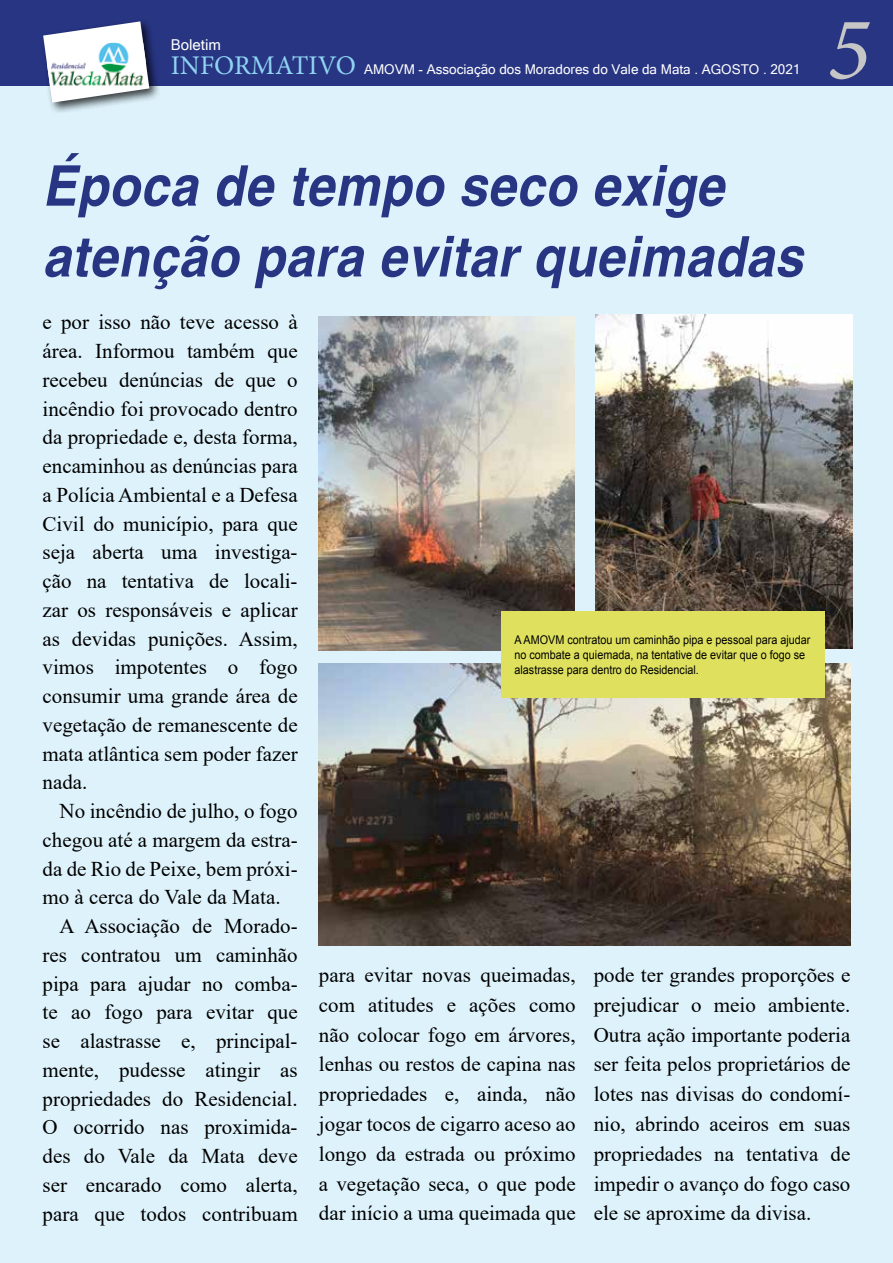
<style>
.page{position:relative;width:893px;height:1263px;background:#fff}
.page>*{position:absolute;margin:0;border:0;box-sizing:border-box;transform-origin:0 0}
.t1{font:italic 90px "Minion Pro";color:#c6c6c6}
.t2{font:italic 700 56.1px/70.8px "Helvetica";letter-spacing:.015em;color:#283583;scale:.9 1}
.t3{font:27px "Minion Pro";color:#8fd4f2}
.t4{font:21px/28.8px "Times New Roman";color:#000;text-align:justify}
.t5{font:15px "Microsoft Sans Serif";color:#fff}
.t6{font:13.5px "Microsoft Sans Serif";color:#fff}
.t7{font:12px/15px "Arial";color:#000;scale:.9 1}
</style>
<div class="page">
<div style="left:0;top:85px;width:893px;height:1178px;background:#ddf2fb"></div>
<div style="left:0;top:0;width:893px;height:85px;background:#283583"></div>
<div style="left:40px;top:18px;width:121px;height:97px;background:#000;opacity:.75"></div>
<svg style="left:43px;top:21px;width:106px;height:82px"></svg>
<img style="left:47px;top:43px;width:99px;height:46px">
<img style="left:319px;top:663px;width:531px;height:283px">
<img style="left:595px;top:315px;width:257px;height:333px">
<img style="left:319px;top:317px;width:255px;height:334px">
<div style="left:502px;top:611px;width:323px;height:86px;background:#dfe15e"></div>
<p class="t5" style="left:171px;top:35px;width:52px">Boletim</p>
<p class="t3" style="left:171px;top:47px;width:187px">INFORMATIVO</p>
<p class="t6" style="left:364px;top:60px;width:438px">AMOVM - Associação dos Moradores do Vale da Mata . AGOSTO . 2021</p>
<h1 class="t1" style="left:828px;top:-12px;width:44px">5</h1>
<h2 class="t2" style="left:43px;top:153px;width:846px">Época de tempo seco exige atenção para evitar queimadas</h2>
<p class="t4" style="left:43px;top:307px;width:257px">e por isso não teve acesso à área. Informou também que recebeu denúncias de que o incêndio foi provocado dentro da propriedade e, desta forma, encaminhou as denúncias para a Polícia Ambiental e a Defesa Civil do município, para que seja aberta uma investiga&shy;ção na tentativa de locali&shy;zar os responsáveis e aplicar as devidas punições. Assim, vimos impotentes o fogo consumir uma grande área de vegetação de remanescente de mata atlântica sem poder fazer nada.</p>
<p class="t4" style="left:60px;top:796px;width:240px">No incêndio de julho, o fogo</p>
<p class="t4" style="left:43px;top:825px;width:257px">chegou até a margem da estra-</p>
<p class="t4" style="left:43px;top:853px;width:257px">da de Rio de Peixe, bem próxi-</p>
<p class="t4" style="left:43px;top:882px;width:240px">mo à cerca do Vale da Mata.</p>
<p class="t4" style="left:60px;top:911px;width:240px">A Associação de Morado-</p>
<p class="t4" style="left:43px;top:940px;width:257px">res contratou um caminhão</p>
<p class="t4" style="left:43px;top:968px;width:257px">pipa para ajudar no comba-</p>
<p class="t4" style="left:43px;top:997px;width:257px">te ao fogo para evitar que</p>
<p class="t4" style="left:43px;top:1026px;width:257px">se alastrasse e, principal-</p>
<p class="t4" style="left:43px;top:1055px;width:257px">mente, pudesse atingir as</p>
<p class="t4" style="left:43px;top:1083px;width:257px">propriedades do Residencial.</p>
<p class="t4" style="left:43px;top:1112px;width:257px">O ocorrido nas proximida-</p>
<p class="t4" style="left:43px;top:1141px;width:257px">des do Vale da Mata deve</p>
<p class="t4" style="left:43px;top:1170px;width:257px">ser encarado como alerta,</p>
<p class="t4" style="left:43px;top:1198px;width:257px">para que todos contribuam</p>
<p class="t7" style="left:514px;top:632px;width:330px">A AMOVM contratou um caminhão pipa e pessoal para ajudar no combate a quiemada, na tentative de evitar que o fogo se alastrasse para dentro do Residencial.</p>
<p class="t4" style="left:319px;top:959px;width:258px;line-height:29.8px">para evitar novas queimadas, com atitudes e ações como não colocar fogo em árvores, lenhas ou restos de capina nas propriedades e, ainda, não jogar tocos de cigarro aceso ao longo da estrada ou próximo a vegetação seca, o que pode dar início a uma queimada que</p>
<p class="t4" style="left:594px;top:959px;width:258px;line-height:29.8px">pode ter grandes proporções e prejudicar o meio ambiente.<br>Outra ação importante poderia ser feita pelos proprietários de lotes nas divisas do condomí&shy;nio, abrindo aceiros em suas propriedades na tentativa de impedir o avanço do fogo caso ele se aproxime da divisa.</p>
</div>
